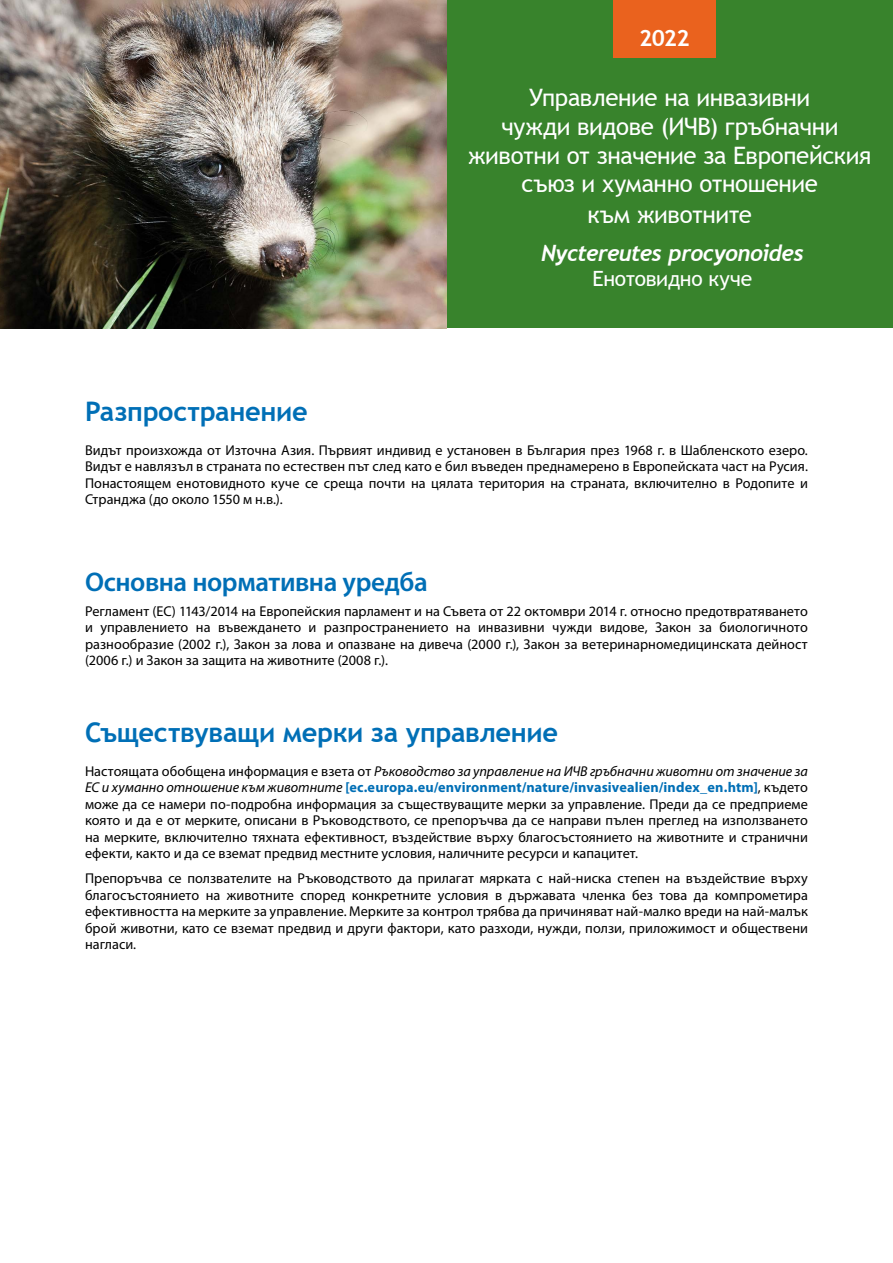
<style>
.page{position:relative;width:893px;height:1263px;background:#fff}
.page>*{position:absolute;margin:0;border:0;box-sizing:border-box;transform-origin:0 0}
.t1{font:700 27px "Trebuchet MS";letter-spacing:-.01em;color:#006fb6}
.t2{font:600 27px "Myriad Pro";letter-spacing:-.015em;color:#006fb6}
.t3{font:24px/29.2px "Trebuchet MS";letter-spacing:-.015em;color:#fff;text-align:center}
.t4{font:italic 700 22.5px "Trebuchet";letter-spacing:-.03em;color:#fff}
.t5{font:700 22.5px "Trebuchet MS";color:#fff}
.t6{font:21px "Trebuchet MS";letter-spacing:-.015em;color:#fff}
.t7{font:14.25px/16.5px "Myriad Pro";letter-spacing:.005em;color:#000;text-align:justify}
.s1{font-style:italic}
.s2{font-weight:700;color:#006fb6}
</style>
<div class="page">
<div style="left:446px;top:0;width:447px;height:327px;background:#38832c"></div>
<div style="left:613px;top:0;width:102px;height:57px;background:#ea621e"></div>
<img style="left:0;top:0;width:446px;height:328px">
<h3 class="t5" style="left:639px;top:24px;width:52px">2022</h3>
<h2 class="t3" style="left:468px;top:83px;width:405px">Управление на инвазивни<br>чужди видове (ИЧВ) гръбначни животни от значение за Европейския съюз и хуманно отношение<br>към животните</h2>
<h3 class="t4" style="left:541px;top:238px;width:264px">Nyctereutes procyonoides</h3>
<h3 class="t6" style="left:593px;top:265px;width:161px">Енотовидно куче</h3>
<h1 class="t1" style="left:85px;top:395px;width:224px">Разпространение</h1>
<p class="t7" style="left:85px;top:442px;width:724px">Видът произхожда от Източна Азия. Първият индивид е установен в България през 1968 г. в Шабленското езеро.<br>Видът е навлязъл в страната по естествен път след като е бил въведен преднамерено в Европейската част на Русия.<br>Понастоящем енотовидното куче се среща почти на цялата територия на страната, включително в Родопите и Странджа (до около 1550 м н.в.).</p>
<h1 class="t2" style="left:85px;top:564px;width:344px">Основна нормативна уредба</h1>
<p class="t7" style="left:85px;top:603px;width:724px">Регламент (ЕС) 1143/2014 на Европейския парламент и на Съвета от 22 октомври 2014 г. относно предотвратяването и управлението на въвеждането и разпространението на инвазивни чужди видове, Закон за биологичното разнообразие (2002 г.), Закон за лова и опазване на дивеча (2000 г.), Закон за ветеринарномедицинската дейност (2006 г.) и Закон за защита на животните (2008 г.).</p>
<h1 class="t1" style="left:85px;top:716px;width:474px">Съществуващи мерки за управление</h1>
<p class="t7" style="left:85px;top:763px;width:724px">Настоящата обобщена информация е взета от <span class="s1">Ръководство за управление на ИЧВ гръбначни животни от значение за ЕС и хуманно отношение към животните</span> <span class="s2">[ec.europa.eu/environment/nature/invasivealien/index_en.htm]</span>, където може да се намери по-подробна информация за съществуващите мерки за управление. Преди да се предприеме която и да е от мерките, описани в Ръководството, се препоръчва да се направи пълен преглед на използването на мерките, включително тяхната ефективност, въздействие върху благосъстоянието на животните и странични ефекти, както и да се вземат предвид местните условия, наличните ресурси и капацитет.</p>
<p class="t7" style="left:85px;top:871px;width:724px">Препоръчва се ползвателите на Ръководството да прилагат мярката с най-ниска степен на въздействие върху благосъстоянието на животните според конкретните условия в държавата членка без това да компрометира ефективността на мерките за управление. Мерките за контрол трябва да причиняват най-малко вреди на най-малък брой животни, като се вземат предвид и други фактори, като разходи, нужди, ползи, приложимост и обществени нагласи.</p>
</div>
